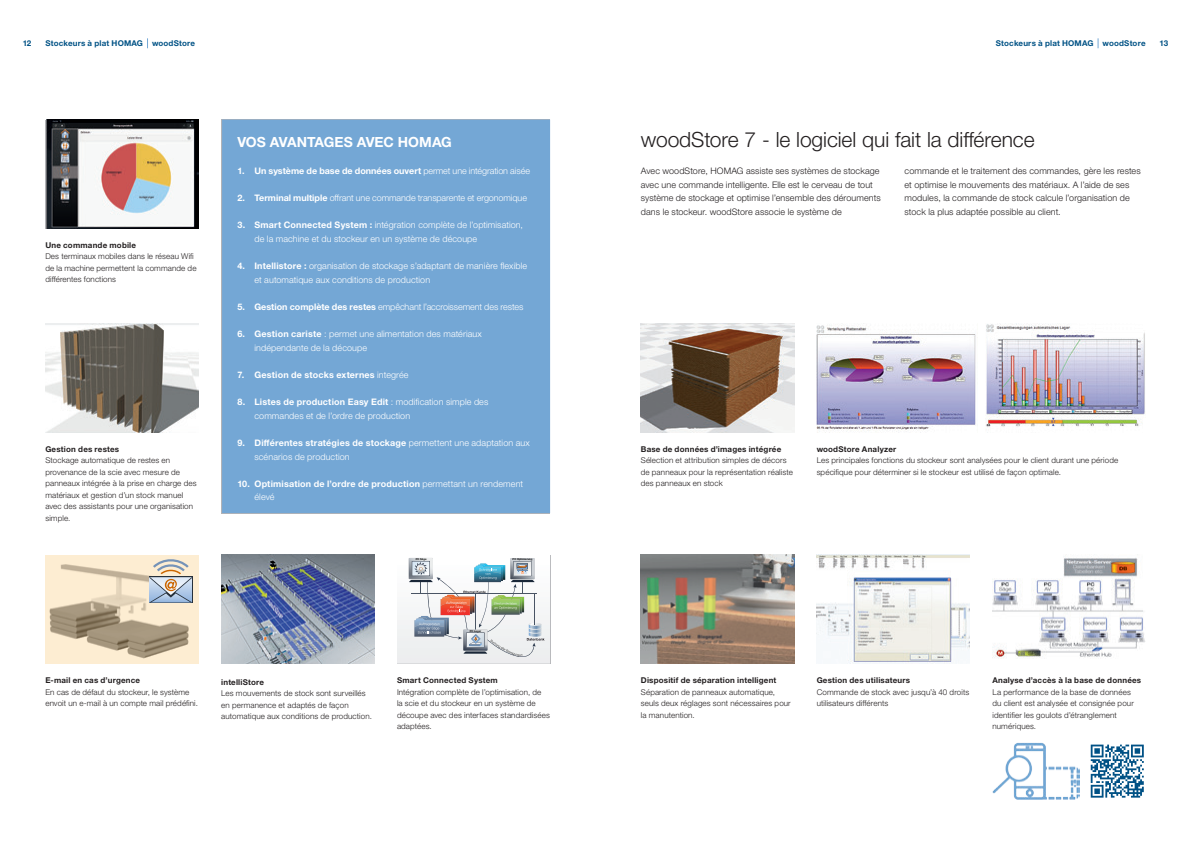
<style>
.page{position:relative;width:1191px;height:842px;background:#fff}
.page>*{position:absolute;margin:0;border:0;box-sizing:border-box;transform-origin:0 0}
._01_Headline_21pt_25{font:300 21px "Helvetica Neue LTW1 G";letter-spacing:-.005em;color:#231f20}
._07_Grafiken_Übersch{font:700 14px "Helvetica Neue LTW1 G";letter-spacing:-.005em;color:#fff}
.t1{font:300 9px/13.6px "Helvetica Neue LTW1 G";letter-spacing:.01em;color:#fff}
._03_Copy_9pt_light{font:300 9px/13.6px "Helvetica Neue LTW1 G";letter-spacing:.01em;color:#231f20}
.t2{font:700 9px/13.6px "Helvetica Neue LTW1 G";letter-spacing:.015em;color:#fff}
.t3{font:300 9px "Helvetica Neue LTW1 G";letter-spacing:-.01em;color:#fff}
._05_BU_8Pt_11_5Pt{font:300 8px/11.5px "Helvetica Neue LTW1 G";letter-spacing:.015em;color:#231f20}
._05_BU_8Pt_11_5Pt-2{font:700 8px "Helvetica Neue LTW1 G";letter-spacing:.02em;color:#231f20}
.Musterseiten_Rubrike{font:700 8px "Helvetica Neue LTW1 G";letter-spacing:.02em;color:#005285}
.t4{font:700 2.6px "Helvetica Neue LTW1 G";color:#000001}
.s1{font-weight:300}
.s2{font-weight:700}
</style>
<div class="page">
<img style="left:992px;top:557px;width:153px;height:102px">
<img style="left:816px;top:555px;width:153px;height:109px">
<img style="left:45px;top:324px;width:153px;height:108px">
<img style="left:46px;top:120px;width:152px;height:108px">
<img style="left:221px;top:555px;width:153px;height:109px">
<svg style="left:397px;top:558px;width:153px;height:106px"></svg>
<img style="left:641px;top:555px;width:153px;height:109px">
<div style="left:222px;top:120px;width:328px;height:393px;background:#74a7d5"></div>
<img style="left:816px;top:324px;width:329px;height:109px">
<img style="left:641px;top:324px;width:153px;height:108px">
<div style="left:978px;top:322px;width:6px;height:112px;background:#fff"></div>
<svg style="left:45px;top:555px;width:153px;height:109px;background:#dcccb2"></svg>
<svg style="left:149px;top:559px;width:44px;height:44px;background:#bdc0c2"></svg>
<svg style="left:1090px;top:744px;width:54px;height:49px"></svg>
<svg style="left:1090px;top:745px;width:53px;height:53px"></svg>
<img style="left:992px;top:743px;width:87px;height:56px">
<p class="Musterseiten_Rubrike" style="left:23px;top:39px;width:10px">12</p>
<p class="Musterseiten_Rubrike" style="left:45px;top:39px;width:151px">Stockeurs à plat HOMAG woodStore</p>
<p class="Musterseiten_Rubrike" style="left:996px;top:39px;width:151px">Stockeurs à plat HOMAG woodStore</p>
<p class="Musterseiten_Rubrike" style="left:1159px;top:39px;width:10px">13</p>
<p class="_05_BU_8Pt_11_5Pt-2" style="left:45px;top:240px;width:92px">Une commande mobile</p>
<p class="_05_BU_8Pt_11_5Pt" style="left:45px;top:251px;width:153px">Des terminaux mobiles dans le réseau Wifi de la machine permettent la commande de différentes fonctions</p>
<p class="_05_BU_8Pt_11_5Pt-2" style="left:45px;top:444px;width:75px">Gestion des restes</p>
<p class="_05_BU_8Pt_11_5Pt" style="left:45px;top:455px;width:153px">Stockage automatique de restes en provenance de la scie avec mesure de panneaux intégrée à la prise en charge des matériaux et gestion d’un stock manuel avec des assistants pour une organisation simple.</p>
<p class="_07_Grafiken_Übersch" style="left:237px;top:133px;width:216px">VOS AVANTAGES AVEC HOMAG</p>
<p class="t2" style="left:237px;top:164px;width:294px">1. Un système de base de données ouvert <span class="s1">permet une intégration aisée</span></p>
<p class="t3" style="left:237px;top:193px;width:291px"><span class="s2">2. Terminal multiple</span> offrant une commande transparente et ergonomique</p>
<p class="t1" style="left:254px;top:218px;width:270px;text-indent:-17px"><span class="s2">3. Smart Connected System :</span> intégration complète de l’optimisation, de la machine et du stockeur en un système de découpe</p>
<p class="t1" style="left:254px;top:259px;width:274px;text-indent:-17px"><span class="s2">4. Intellistore :</span> organisation de stockage s’adaptant de manière flexible et automatique aux conditions de production</p>
<p class="t3" style="left:237px;top:301px;width:287px"><span class="s2">5. Gestion complète des restes</span> empêchant l’accroissement des restes</p>
<p class="t1" style="left:254px;top:327px;width:229px;text-indent:-17px"><span class="s2">6. Gestion cariste</span> : permet une alimentation des matériaux indépendante de la découpe</p>
<p class="t2" style="left:237px;top:368px;width:173px">7. Gestion de stocks externes <span class="s1">integrée</span></p>
<p class="t1" style="left:254px;top:395px;width:235px;text-indent:-17px"><span class="s2">8. Listes de production Easy Edit</span> : modification simple des commandes et de l’ordre de production</p>
<p class="t1" style="left:254px;top:436px;width:277px;text-indent:-17px"><span class="s2">9. Différentes stratégies de stockage</span> permettent une adaptation aux scénarios de production</p>
<p class="t2" style="left:254px;top:477px;width:270px;text-indent:-17px">10. Optimisation de l’ordre de production <span class="s1">permettant un rendement élevé</span></p>
<p class="t4" style="left:416px;top:558px;width:12px">PC Säge</p>
<p class="t4" style="left:512px;top:558px;width:21px">PC Optimierung</p>
<p class="_05_BU_8Pt_11_5Pt-2" style="left:45px;top:675px;width:96px">E-mail en cas d’urgence</p>
<p class="_05_BU_8Pt_11_5Pt" style="left:45px;top:686px;width:154px">En cas de défaut du stockeur, le système envoit un e-mail à un compte mail prédéfini.</p>
<p class="_05_BU_8Pt_11_5Pt-2" style="left:221px;top:677px;width:44px">intelliStore</p>
<p class="_05_BU_8Pt_11_5Pt" style="left:221px;top:687px;width:152px">Les mouvements de stock sont surveillés en permanence et adaptés de façon automatique aux conditions de production.</p>
<p class="t4" style="left:470px;top:629px;width:13px">PC Lager</p>
<p class="_05_BU_8Pt_11_5Pt-2" style="left:397px;top:675px;width:102px">Smart Connected System</p>
<p class="_05_BU_8Pt_11_5Pt" style="left:397px;top:686px;width:154px">Intégration complète de l’optimisation, de<br>la scie et du stockeur en un système de découpe avec des interfaces standardisées adaptées.</p>
<p class="_01_Headline_21pt_25" style="left:641px;top:127px;width:395px">woodStore 7 - le logiciel qui fait la différence</p>
<p class="_03_Copy_9pt_light" style="left:641px;top:164px;width:241px">Avec woodStore, HOMAG assiste ses systèmes de stockage avec une commande intelligente. Elle est le cerveau de tout système de stockage et optimise l’ensemble des dérouments dans le stockeur. woodStore associe le système de</p>
<p class="_03_Copy_9pt_light" style="left:904px;top:164px;width:238px">commande et le traitement des commandes, gère les restes et optimise le mouvements des matériaux. A l’aide de ses modules, la commande de stock calcule l’organisation de stock la plus adaptée possible au client.</p>
<p class="_05_BU_8Pt_11_5Pt-2" style="left:641px;top:444px;width:142px">Base de données d’images intégrée</p>
<p class="_05_BU_8Pt_11_5Pt" style="left:641px;top:455px;width:153px">Sélection et attribution simples de décors de panneaux pour la représentation réaliste des panneaux en stock</p>
<p class="_05_BU_8Pt_11_5Pt-2" style="left:816px;top:444px;width:81px">woodStore Analyzer</p>
<p class="_05_BU_8Pt_11_5Pt" style="left:816px;top:455px;width:303px">Les principales fonctions du stockeur sont analysées pour le client durant une période spécifique pour déterminer si le stockeur est utilisé de façon optimale.</p>
<p class="_05_BU_8Pt_11_5Pt-2" style="left:641px;top:675px;width:137px">Dispositif de séparation intelligent</p>
<p class="_05_BU_8Pt_11_5Pt" style="left:641px;top:686px;width:151px">Séparation de panneaux automatique, seuls deux réglages sont nécessaires pour la manutention.</p>
<p class="_05_BU_8Pt_11_5Pt-2" style="left:816px;top:675px;width:95px">Gestion des utilisateurs</p>
<p class="_05_BU_8Pt_11_5Pt" style="left:816px;top:686px;width:154px">Commande de stock avec jusqu’à 40 droits utilisateurs différents</p>
<p class="_05_BU_8Pt_11_5Pt-2" style="left:992px;top:675px;width:150px">Analyse d’accès à la base de données</p>
<p class="_05_BU_8Pt_11_5Pt" style="left:992px;top:686px;width:143px">La performance de la base de données du client est analysée et consignée pour identifier les goulots d’étranglement numériques.</p>
</div>
